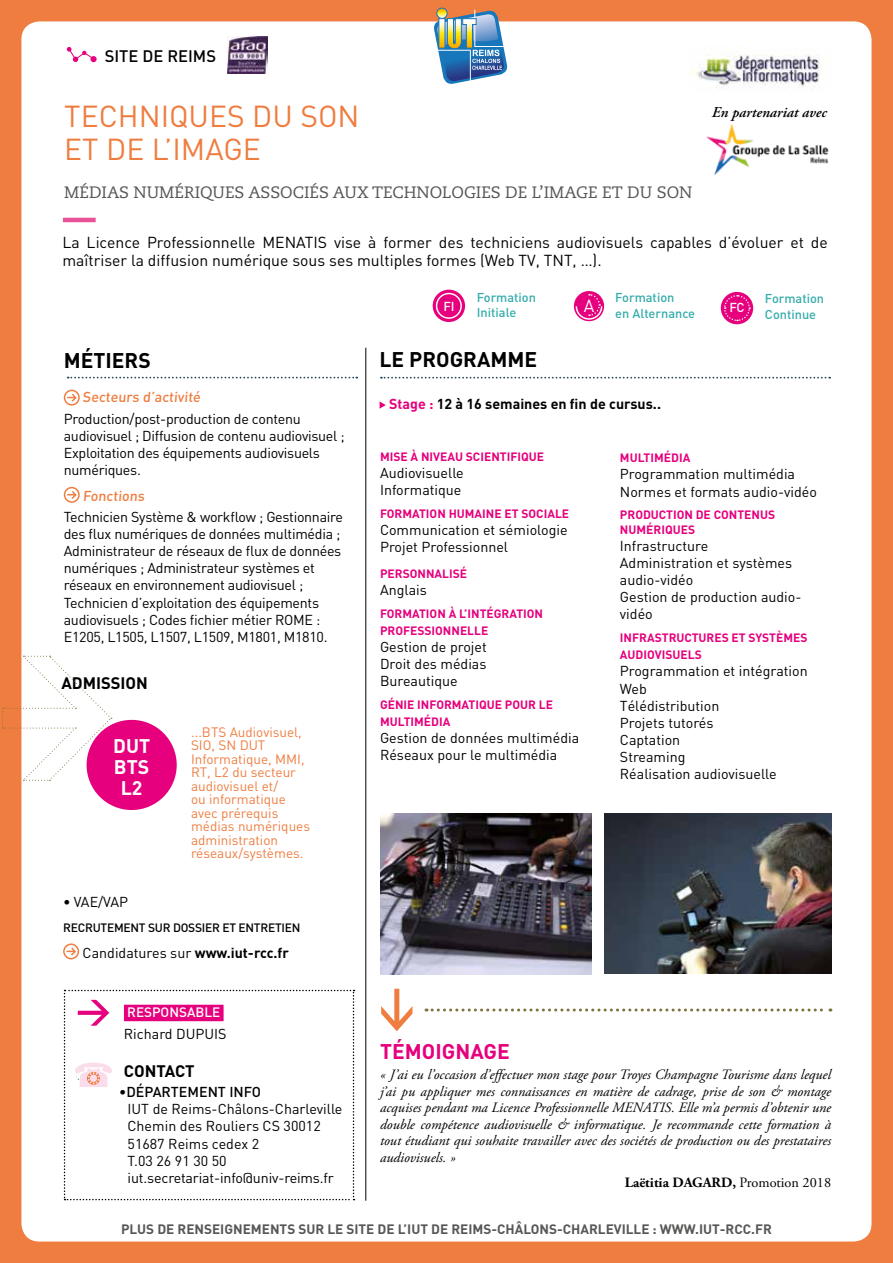
<style>
.page{position:relative;width:893px;height:1263px;background:#ef7d40}
.page>*{position:absolute;margin:0;border:0;box-sizing:border-box;transform-origin:0 0}
.t1{font:30px/33px "DIN";color:#ef7d40}
.t2{font:700 21px "DIN";color:#000}
.t3{font:700 21px "DIN";color:#e6007d}
.t4{font:700 19.5px/21px "DIN";color:#fff;text-align:center}
.t5{font:17.25px "DIN";color:#fff}
.t6{font:16.5px "Caecilia LT Std";color:#575756}
.t7{font:700 16.5px "DIN";color:#000}
.t8{font:500 16.5px "DIN";color:#000}
.t9{font:15.75px/18.9px "DIN";color:#000}
.t10{font:italic 600 15px "Adobe Garamond Pro";color:#000}
.t11{font:14.25px/17.1px "DIN";letter-spacing:-.01em;color:#000}
.t12{font:italic 14.25px/16.5px "Adobe Garamond Pro";color:#000;text-align:justify}
.t13{font:700 14.25px "DIN";color:#000}
.t14{font:700 14.25px "Adobe Garamond Pro";color:#000}
.t15{font:500 14.25px "DIN";color:#ef7d40}
.t16{font:500 14.25px "DIN";color:#000}
.t17{font:13.5px/13.5px "DIN";color:#ef7d40}
.t18{font:700 13.5px "DIN";color:#575756}
.t19{font:500 13.5px "DIN";color:#fff}
.t20{font:500 12.9px "DIN";color:#fff}
.t21{font:500 12.75px/15.3px "DIN";color:#34acaa}
.t22{font:700 12px/17.1px "DIN";color:#e6007d}
.t23{font:500 12px "DIN";letter-spacing:-.02em;color:#000}
.s1{font-weight:700}
.s2{color:#e6007d}
.s3{font-weight:400}
</style>
<div class="page">
<div style="left:21px;top:21px;width:850px;height:1220px;background:#fff;border-radius:18px"></div>
<svg style="left:434px;top:8px;width:74px;height:76px"></svg>
<div style="left:64px;top:390px;width:16px;height:16px;border:2px solid #ef7d40;border-radius:50%"></div>
<svg style="left:68px;top:392px;width:10px;height:11px"></svg>
<div style="left:64px;top:487px;width:16px;height:16px;border:2px solid #ef7d40;border-radius:50%"></div>
<svg style="left:68px;top:490px;width:10px;height:10px"></svg>
<svg style="left:67px;top:47px;width:30px;height:15px"></svg>
<hr style="left:366px;top:348px;width:1px;height:853px;background:#000">
<hr style="left:63px;top:218px;width:33px;height:4px;background:#ea5297">
<svg style="left:381px;top:377px;width:449px;height:2px"></svg>
<svg style="left:68px;top:377px;width:289px;height:1px"></svg>
<div style="left:63px;top:943px;width:16px;height:16px;border:2px solid #ef7d40;border-radius:50%"></div>
<svg style="left:67px;top:946px;width:10px;height:11px"></svg>
<div style="left:87px;top:720px;width:90px;height:90px;background:#e6007d;border-radius:50%"></div>
<svg style="left:64px;top:990px;width:290px;height:210px"></svg>
<svg style="left:380px;top:401px;width:6px;height:8px"></svg>
<img style="left:691px;top:47px;width:129px;height:41px">
<svg style="left:574px;top:291px;width:30px;height:30px"></svg>
<svg style="left:575px;top:293px;width:28px;height:27px"></svg>
<svg style="left:433px;top:290px;width:32px;height:32px"></svg>
<div style="left:436px;top:293px;width:26px;height:26px;border:1px solid #fff;border-radius:50%"></div>
<div style="left:721px;top:292px;width:32px;height:32px;background:#e6007d;border-radius:50%"></div>
<svg style="left:723px;top:294px;width:28px;height:28px"></svg>
<svg style="left:426px;top:1008px;width:405px;height:3px"></svg>
<svg style="left:381px;top:989px;width:31px;height:42px"></svg>
<svg style="left:2px;top:656px;width:110px;height:125px"></svg>
<img style="left:706px;top:123px;width:123px;height:52px">
<img style="left:604px;top:813px;width:227px;height:161px">
<img style="left:380px;top:813px;width:211px;height:161px">
<img style="left:228px;top:37px;width:40px;height:37px">
<p class="t8" style="left:105px;top:45px;width:113px">SITE DE REIMS</p>
<h1 class="t1" style="left:64px;top:99px;width:297px">TECHNIQUES DU SON<br>ET DE L’IMAGE</h1>
<p class="t6" style="left:64px;top:182px;width:630px">MÉDIAS NUMÉRIQUES ASSOCIÉS AUX TECHNOLOGIES DE L’IMAGE ET DU SON</p>
<p class="t10" style="left:712px;top:104px;width:116px">En partenariat avec</p>
<p class="t9" style="left:62px;top:232px;width:767px">La Licence Professionnelle MENATIS vise à former des techniciens audiovisuels capables d’évoluer et de maîtriser la diffusion numérique sous ses multiples formes (Web TV, TNT, …).</p>
<h2 class="t2" style="left:64px;top:347px;width:88px">MÉTIERS</h2>
<p class="t15" style="left:83px;top:388px;width:121px">Secteurs d’activité</p>
<p class="t11" style="left:64px;top:410px;width:282px">Production/post-production de contenu audiovisuel ; Diffusion de contenu audiovisuel ; Exploitation des équipements audiovisuels numériques.</p>
<p class="t15" style="left:83px;top:486px;width:65px">Fonctions</p>
<p class="t11" style="left:64px;top:508px;width:281px">Technicien Système &amp; workflow ; Gestionnaire des flux numériques de données multimédia ; Administrateur de réseaux de flux de données numériques ; Administrateur systèmes et réseaux en environnement audiovisuel ; Technicien d’exploitation des équipements audiovisuels ; Codes fichier métier ROME :<br>E1205, L1505, L1507, L1509, M1801, M1810.</p>
<p class="t7" style="left:61px;top:672px;width:88px">ADMISSION</p>
<h3 class="t4" style="left:113px;top:735px;width:39px">DUT<br>BTS<br>L2</h3>
<p class="t17" style="left:191px;top:725px;width:121px">...BTS Audiovisuel,<br>SIO, SN DUT<br>Informatique, MMI,<br>RT, L2 du secteur audiovisuel et/<br>ou informatique avec prérequis médias numériques administration réseaux/systèmes.</p>
<p class="t11" style="left:63px;top:893px;width:67px">• VAE/VAP</p>
<p class="t23" style="left:63px;top:920px;width:239px">RECRUTEMENT SUR DOSSIER ET ENTRETIEN</p>
<p class="t11" style="left:83px;top:944px;width:208px">Candidatures sur <span class="s1">www.iut-rcc.fr</span></p>
<p class="t19" style="left:127px;top:1004px;width:95px">RESPONSABLE</p>
<p class="t11" style="left:124px;top:1025px;width:104px">Richard DUPUIS</p>
<p class="t7" style="left:124px;top:1060px;width:72px">CONTACT</p>
<p class="t16" style="left:119px;top:1083px;width:144px">•DÉPARTEMENT INFO</p>
<p class="t11" style="left:128px;top:1100px;width:216px">IUT de Reims-Châlons-Charleville<br>Chemin des Rouliers CS 30012<br>51687 Reims cedex 2<br>T.03 26 91 30 50 iut.secretariat-info@univ-reims.fr</p>
<p class="t21" style="left:477px;top:289px;width:61px">Formation<br>Initiale</p>
<p class="t21" style="left:765px;top:291px;width:61px">Formation<br>Continue</p>
<p class="t5" style="left:584px;top:295px;width:12px">A</p>
<p class="t21" style="left:615px;top:290px;width:81px">Formation<br>en Alternance</p>
<p class="t20" style="left:443px;top:298px;width:13px">FI</p>
<p class="t20" style="left:729px;top:299px;width:17px">FC</p>
<h2 class="t2" style="left:380px;top:346px;width:159px">LE PROGRAMME</h2>
<p class="t13" style="left:389px;top:394px;width:273px"><span class="s2">Stage :</span> 12 à 16 semaines en fin de cursus..</p>
<p class="t22" style="left:380px;top:447px;width:166px">MISE À NIVEAU SCIENTIFIQUE</p>
<p class="t11" style="left:380px;top:464px;width:85px">Audiovisuelle<br>Informatique</p>
<p class="t22" style="left:380px;top:504px;width:191px">FORMATION HUMAINE ET SOCIALE</p>
<p class="t11" style="left:380px;top:521px;width:189px">Communication et sémiologie<br>Projet Professionnel</p>
<p class="t22" style="left:380px;top:564px;width:89px">PERSONNALISÉ</p>
<p class="t11" style="left:380px;top:581px;width:48px">Anglais</p>
<p class="t22" style="left:380px;top:604px;width:165px">FORMATION À L’INTÉGRATION<br>PROFESSIONNELLE</p>
<p class="t11" style="left:380px;top:638px;width:108px;text-align:justify">Gestion de projet Droit des médias Bureautique</p>
<p class="t22" style="left:380px;top:695px;width:174px">GÉNIE INFORMATIQUE POUR LE<br>MULTIMÉDIA</p>
<p class="t11" style="left:380px;top:729px;width:201px">Gestion de données multimédia<br>Réseaux pour le multimédia</p>
<p class="t22" style="left:620px;top:449px;width:72px">MULTIMÉDIA</p>
<p class="t11" style="left:620px;top:465px;width:198px">Programmation multimédia<br>Normes et formats audio-vidéo</p>
<p class="t22" style="left:620px;top:507px;width:157px;line-height:14.4px">PRODUCTION DE CONTENUS<br>NUMÉRIQUES</p>
<p class="t11" style="left:620px;top:537px;width:183px">Infrastructure<br>Administration et systèmes audio-vidéo<br>Gestion de production audio&shy;vidéo</p>
<p class="t22" style="left:620px;top:629px;width:189px">INFRASTRUCTURES ET SYSTÈMES<br>AUDIOVISUELS</p>
<p class="t11" style="left:620px;top:662px;width:189px">Programmation et intégration<br>Web<br>Télédistribution<br>Projets tutorés<br>Captation<br>Streaming<br>Réalisation audiovisuelle</p>
<h2 class="t3" style="left:380px;top:1037px;width:131px">TÉMOIGNAGE</h2>
<p class="t12" style="left:380px;top:1067px;width:452px">« J’ai eu l’occasion d’effectuer mon stage pour Troyes Champagne Tourisme dans lequel j’ai pu appliquer mes connaissances en matière de cadrage, prise de son &amp; montage acquises pendant ma Licence Professionnelle MENATIS. Elle m’a permis d’obtenir une double compétence audiovisuelle &amp; informatique. Je recommande cette formation à tout étudiant qui souhaite travailler avec des sociétés de production ou des prestataires audiovisuels. »</p>
<p class="t14" style="left:625px;top:1174px;width:208px">Laëtitia DAGARD, <span class="s3">Promotion 2018</span></p>
<p class="t18" style="left:121px;top:1220px;width:652px">PLUS DE RENSEIGNEMENTS SUR LE SITE DE L’IUT DE REIMS-CHÂLONS-CHARLEVILLE : WWW.IUT-RCC.FR</p>
</div>
